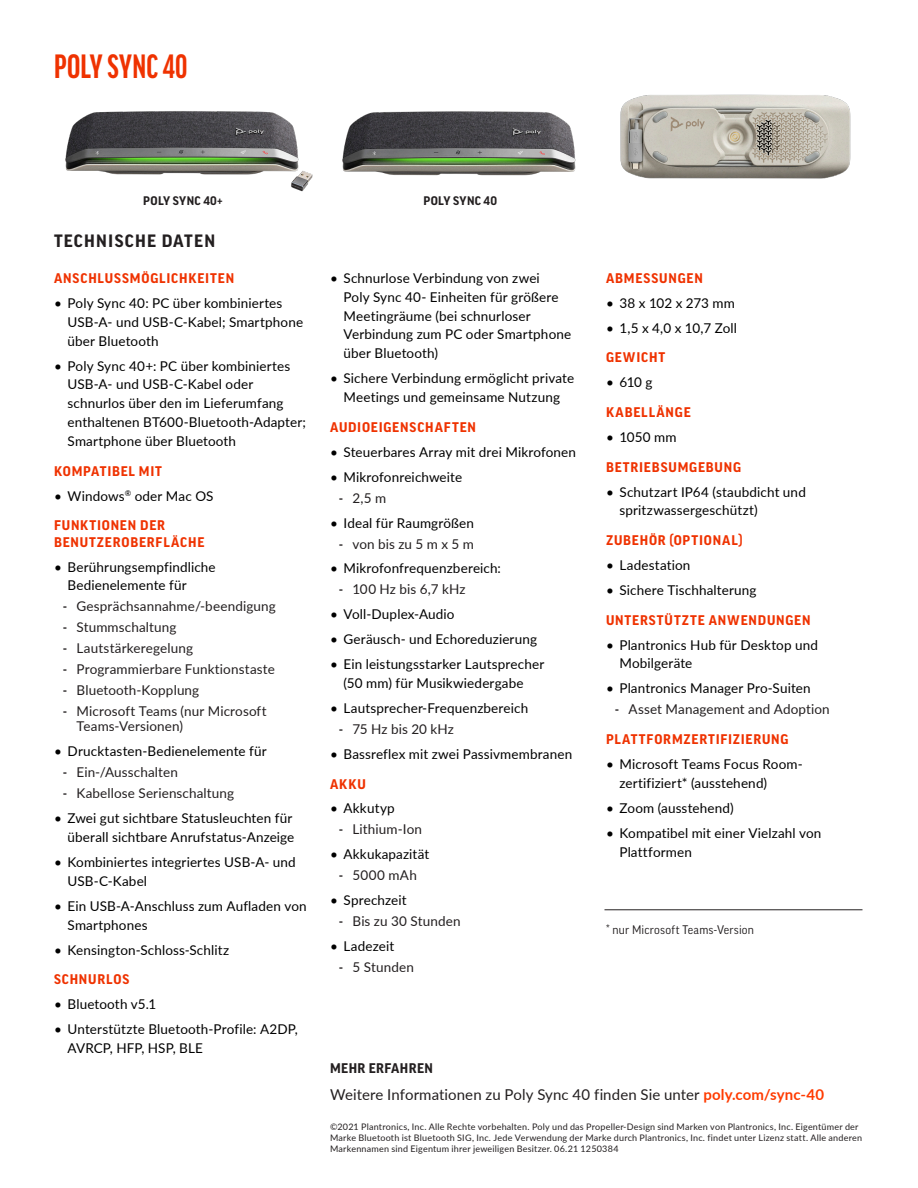
<style>
.page{position:relative;width:918px;height:1188px;background:#fff}
.page>*{position:absolute;margin:0;border:0;box-sizing:border-box;transform-origin:0 0}
.headline{font:700 extra-condensed 36px "Good Headline Pro";letter-spacing:.01em;color:#ef3200}
.subhead{font:700 17.25px "Good Pro";letter-spacing:.07em;color:#231f20}
.body_copy{font:15px "Lato";letter-spacing:.005em;color:#231f20}
.t1{font:13.5px/18.9px "Lato";letter-spacing:.01em;color:#000}
.t2{font:13.5px/15px "Lato";letter-spacing:.01em;color:#231f20}
.category_copy{font:700 13.5px/16.2px "Good Pro";letter-spacing:.06em;color:#ef3200}
.subhead2{font:700 13.5px "Good Pro";letter-spacing:.03em;color:#231f20}
.footnote{font:12px "Good Pro";letter-spacing:.015em;color:#231f20}
.customer_care{font:700 12px "Good Pro";letter-spacing:.03em;color:#231f20}
.copyright_footer{font:9px/10.8px "Lato";letter-spacing:.025em;color:#231f20}
.s1{font-family:"Good Headline Pro";font-weight:500}
.s2{font-weight:700;color:#ff3b00}
</style>
<div class="page">
<img style="left:620px;top:94px;width:231px;height:85px">
<img style="left:342px;top:111px;width:234px;height:65px">
<img style="left:65px;top:111px;width:248px;height:81px">
<hr style="left:604px;top:910px;width:258px;height:1px;background:#231f20">
<p class="headline" style="left:54px;top:48px;width:135px">POLY SYNC 40</p>
<p class="customer_care" style="left:143px;top:194px;width:81px">POLY SYNC 40+</p>
<p class="customer_care" style="left:424px;top:194px;width:75px">POLY SYNC 40</p>
<p class="subhead" style="left:54px;top:231px;width:163px">TECHNISCHE DATEN</p>
<p class="category_copy" style="left:54px;top:270px;width:182px">ANSCHLUSSMÖGLICHKEITEN</p>
<p class="t1" style="left:68px;top:293px;width:237px;text-indent:-14px">• Poly Sync 40: PC über kombiniertes<br>USB-A- und USB-C-Kabel; Smartphone über Bluetooth</p>
<p class="t1" style="left:68px;top:356px;width:240px;text-indent:-14px">• Poly Sync 40+: PC über kombiniertes USB-A- und USB-C-Kabel oder schnurlos über den im Lieferumfang enthaltenen BT600-Bluetooth-Adapter; Smartphone über Bluetooth</p>
<p class="category_copy" style="left:54px;top:463px;width:109px">KOMPATIBEL MIT</p>
<p class="t1" style="left:54px;top:486px;width:161px">• Windows<sup>®</sup> oder Mac OS</p>
<p class="category_copy" style="left:54px;top:517px;width:152px">FUNKTIONEN DER<br>BENUTZEROBERFLÄCHE</p>
<p class="t1" style="left:68px;top:557px;width:150px;text-indent:-14px">• Berührungsempfindliche<br>Bedienelemente für</p>
<p class="t2" style="left:63px;top:598px;width:214px"><span class="s1">-</span> Gesprächsannahme/-beendigung</p>
<p class="t2" style="left:63px;top:619px;width:115px"><span class="s1">-</span> Stummschaltung</p>
<p class="t2" style="left:63px;top:640px;width:132px"><span class="s1">-</span> Lautstärkeregelung</p>
<p class="t2" style="left:63px;top:661px;width:213px"><span class="s1">-</span> Programmierbare Funktionstaste</p>
<p class="t2" style="left:63px;top:682px;width:138px"><span class="s1">-</span> Bluetooth-Kopplung</p>
<p class="t2" style="left:76px;top:703px;width:192px;text-indent:-14px"><span class="s1">-</span> Microsoft Teams (nur Microsoft<br>Teams-Versionen)</p>
<p class="t1" style="left:54px;top:741px;width:214px">• Drucktasten-Bedienelemente für</p>
<p class="t2" style="left:63px;top:764px;width:116px"><span class="s1">-</span> Ein-/Ausschalten</p>
<p class="t2" style="left:63px;top:785px;width:173px"><span class="s1">-</span> Kabellose Serienschaltung</p>
<p class="t1" style="left:54px;top:808px;width:242px;text-align:right">• Zwei gut sichtbare Statusleuchten für überall sichtbare Anrufstatus-Anzeige</p>
<p class="t1" style="left:68px;top:852px;width:230px;text-indent:-14px">• Kombiniertes integriertes USB-A- und<br>USB-C-Kabel</p>
<p class="t1" style="left:68px;top:896px;width:241px;text-indent:-14px">• Ein USB-A-Anschluss zum Aufladen von<br>Smartphones</p>
<p class="t1" style="left:54px;top:940px;width:177px">• Kensington-Schloss-Schlitz</p>
<p class="category_copy" style="left:54px;top:971px;width:77px">SCHNURLOS</p>
<p class="t1" style="left:54px;top:994px;width:104px">• Bluetooth v5.1</p>
<p class="t1" style="left:68px;top:1019px;width:232px;text-indent:-14px">• Unterstützte Bluetooth-Profile: A2DP,<br>AVRCP, HFP, HSP, BLE</p>
<p class="t1" style="left:344px;top:268px;width:229px;text-indent:-14px">• Schnurlose Verbindung von zwei<br>Poly Sync 40- Einheiten für größere<br>Meetingräume (bei schnurloser<br>Verbindung zum PC oder Smartphone über Bluetooth)</p>
<p class="t1" style="left:330px;top:368px;width:246px;text-align:center">• Sichere Verbindung ermöglicht private<br>Meetings und gemeinsame Nutzung</p>
<p class="category_copy" style="left:330px;top:419px;width:147px">AUDIOEIGENSCHAFTEN</p>
<p class="t1" style="left:330px;top:442px;width:248px">• Steuerbares Array mit drei Mikrofonen</p>
<p class="t1" style="left:330px;top:467px;width:134px">• Mikrofonreichweite</p>
<p class="t2" style="left:339px;top:490px;width:49px"><span class="s1">-</span> 2,5 m</p>
<p class="t1" style="left:330px;top:513px;width:146px">• Ideal für Raumgrößen</p>
<p class="t2" style="left:339px;top:536px;width:137px"><span class="s1">-</span> von bis zu 5 m x 5 m</p>
<p class="t1" style="left:330px;top:559px;width:173px">• Mikrofonfrequenzbereich:</p>
<p class="t2" style="left:339px;top:581px;width:128px"><span class="s1">-</span> 100 Hz bis 6,7 kHz</p>
<p class="t1" style="left:330px;top:604px;width:126px">• Voll-Duplex-Audio</p>
<p class="t1" style="left:330px;top:629px;width:209px">• Geräusch- und Echoreduzierung</p>
<p class="t1" style="left:330px;top:654px;width:216px;text-align:center">• Ein leistungsstarker Lautsprecher (50 mm) für Musikwiedergabe</p>
<p class="t1" style="left:330px;top:698px;width:200px">• Lautsprecher-Frequenzbereich</p>
<p class="t2" style="left:339px;top:721px;width:116px"><span class="s1">-</span> 75 Hz bis 20 kHz</p>
<p class="t1" style="left:330px;top:744px;width:244px">• Bassreflex mit zwei Passivmembranen</p>
<p class="category_copy" style="left:330px;top:776px;width:37px">AKKU</p>
<p class="t1" style="left:330px;top:799px;width:66px">• Akkutyp</p>
<p class="t2" style="left:339px;top:821px;width:85px"><span class="s1">-</span> Lithium-Ion</p>
<p class="t1" style="left:330px;top:844px;width:101px">• Akkukapazität</p>
<p class="t2" style="left:339px;top:867px;width:79px"><span class="s1">-</span> 5000 mAh</p>
<p class="t1" style="left:330px;top:890px;width:78px">• Sprechzeit</p>
<p class="t2" style="left:339px;top:913px;width:123px"><span class="s1">-</span> Bis zu 30 Stunden</p>
<p class="t1" style="left:330px;top:936px;width:66px">• Ladezeit</p>
<p class="t2" style="left:339px;top:959px;width:76px"><span class="s1">-</span> 5 Stunden</p>
<p class="category_copy" style="left:606px;top:270px;width:98px">ABMESSUNGEN</p>
<p class="t1" style="left:606px;top:293px;width:130px">• 38 x 102 x 273 mm</p>
<p class="t1" style="left:606px;top:318px;width:133px">• 1,5 x 4,0 x 10,7 Zoll</p>
<p class="category_copy" style="left:606px;top:349px;width:61px">GEWICHT</p>
<p class="t1" style="left:606px;top:372px;width:48px">• 610 g</p>
<p class="category_copy" style="left:606px;top:404px;width:86px">KABELLÄNGE</p>
<p class="t1" style="left:606px;top:427px;width:72px">• 1050 mm</p>
<p class="category_copy" style="left:606px;top:459px;width:137px">BETRIEBSUMGEBUNG</p>
<p class="t1" style="left:620px;top:482px;width:188px;text-indent:-14px">• Schutzart IP64 (staubdicht und spritzwassergeschützt)</p>
<p class="category_copy" style="left:606px;top:532px;width:138px">ZUBEHÖR (OPTIONAL)</p>
<p class="t1" style="left:606px;top:555px;width:86px">• Ladestation</p>
<p class="t1" style="left:606px;top:580px;width:152px">• Sichere Tischhalterung</p>
<p class="category_copy" style="left:606px;top:612px;width:206px">UNTERSTÜTZTE ANWENDUNGEN</p>
<p class="t1" style="left:620px;top:635px;width:200px;text-indent:-14px">• Plantronics Hub für Desktop und<br>Mobilgeräte</p>
<p class="t1" style="left:606px;top:678px;width:206px">• Plantronics Manager Pro-Suiten</p>
<p class="t2" style="left:615px;top:701px;width:216px"><span class="s1">-</span> Asset Management and Adoption</p>
<p class="category_copy" style="left:606px;top:731px;width:184px">PLATTFORMZERTIFIZIERUNG</p>
<p class="t1" style="left:620px;top:754px;width:185px;text-indent:-14px">• Microsoft Teams Focus Room&shy;zertifiziert* (ausstehend)</p>
<p class="t1" style="left:606px;top:798px;width:129px">• Zoom (ausstehend)</p>
<p class="t1" style="left:620px;top:823px;width:204px;text-indent:-14px">• Kompatibel mit einer Vielzahl von<br>Plattformen</p>
<p class="footnote" style="left:606px;top:923px;width:149px">* nur Microsoft Teams-Version</p>
<p class="subhead2" style="left:330px;top:1061px;width:104px">MEHR ERFAHREN</p>
<p class="body_copy" style="left:330px;top:1084px;width:496px">Weitere Informationen zu Poly Sync 40 finden Sie unter <span class="s2">poly.com/sync-40</span></p>
<p class="copyright_footer" style="left:330px;top:1121px;width:534px">©2021 Plantronics, Inc. Alle Rechte vorbehalten. Poly und das Propeller-Design sind Marken von Plantronics, Inc. Eigentümer der<br>Marke Bluetooth ist Bluetooth SIG, Inc. Jede Verwendung der Marke durch Plantronics, Inc. findet unter Lizenz statt. Alle anderen<br>Markennamen sind Eigentum ihrer jeweiligen Besitzer. 06.21 1250384</p>
</div>
